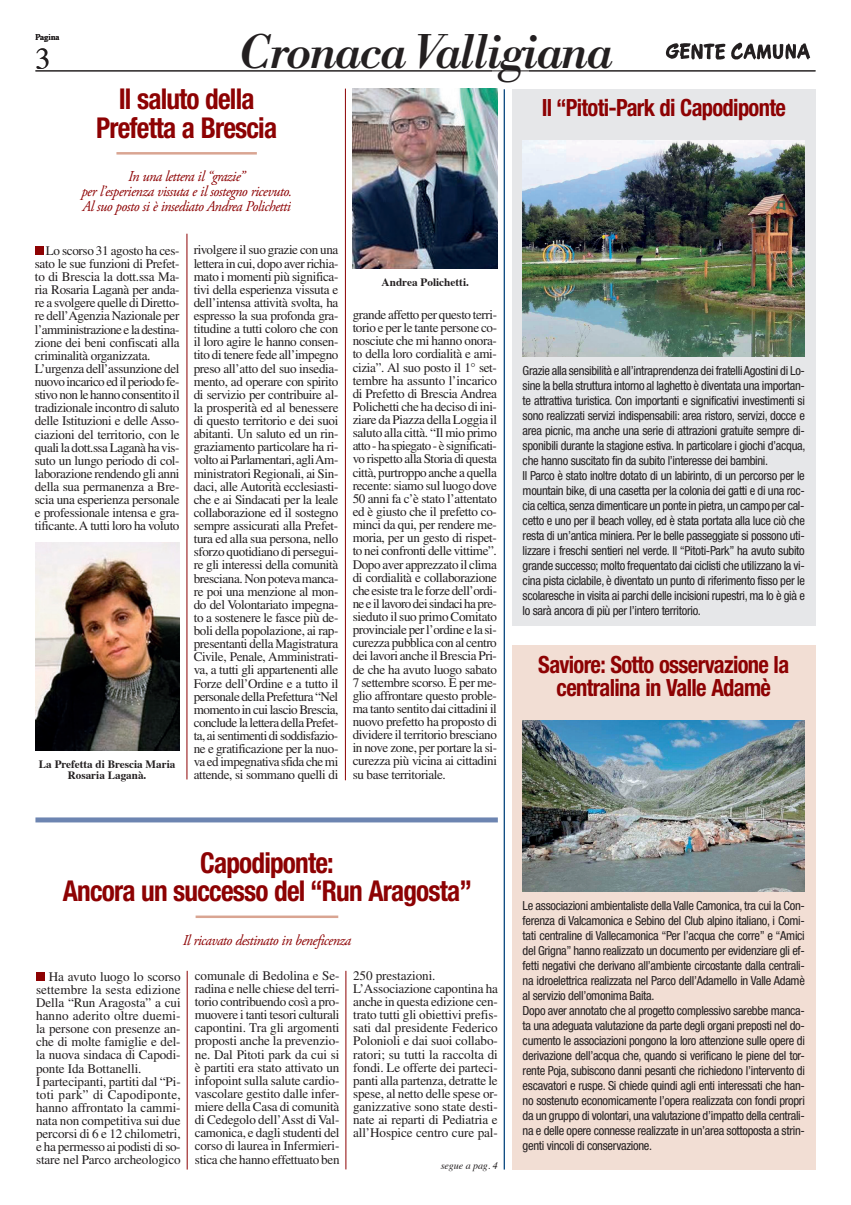
<style>
.page{position:relative;width:851px;height:1205px;background:#fff}
.page>*{position:absolute;margin:0;border:0;box-sizing:border-box;transform-origin:0 0}
.t1{font:italic 500 45px "Libre Bodoni";letter-spacing:-.02em;color:#231f20}
.t2{font:30px "Times";color:#231f20}
.t3{font:700 condensed 28.75px/28.8px "Helvetica Neue LT Std";letter-spacing:-.03em;color:#8d0203;text-align:center;scale:.95 1}
.t4{font:700 condensed 23.75px/23.8px "Helvetica Neue LT Std";letter-spacing:-.03em;color:#8d0203;text-align:center;scale:.95 1}
.t5{font:italic 15px/15px "Adobe Garamond Pro";letter-spacing:-.035em;color:#8d0203;text-align:center;scale:.96 1}
.t6{font:13.12px/13.1px "Times LT Std";letter-spacing:-.02em;color:#231f20}
.t7{font:condensed 12.5px/15px "Helvetica Neue LT Std";letter-spacing:-.025em;color:#231f20}
.t8{font:700 11.25px/11.2px "Times";color:#231f20;text-align:center}
.t9{font:italic 10px "Times";letter-spacing:-.005em;color:#231f20}
.t10{font:8.75px "Times";color:#231f20}
</style>
<div class="page">
<img style="left:665px;top:42px;width:146px;height:18px">
<hr style="left:35px;top:70px;width:780px;height:1px;background:#231f20">
<div style="left:35px;top:246px;width:9px;height:9px;background:#8d0203"></div>
<hr style="left:187px;top:234px;width:1px;height:545px;background:#8d0203">
<hr style="left:116px;top:152px;width:141px;height:3px;background:#d9a592">
<img style="left:35px;top:543px;width:144px;height:208px">
<hr style="left:345px;top:89px;width:1px;height:691px;background:#8d0203">
<hr style="left:503px;top:89px;width:2px;height:1080px;background:#00417b">
<img style="left:352px;top:89px;width:145px;height:180px">
<div style="left:512px;top:89px;width:303px;height:536px;background:#e6e7e9"></div>
<img style="left:522px;top:140px;width:282px;height:216px">
<div style="left:512px;top:645px;width:303px;height:524px;background:#f2ded4"></div>
<img style="left:522px;top:720px;width:282px;height:171px">
<div style="left:36px;top:972px;width:9px;height:8px;background:#8d0203"></div>
<hr style="left:187px;top:971px;width:1px;height:198px;background:#8d0203">
<hr style="left:195px;top:915px;width:143px;height:3px;background:#d9a592">
<div style="left:35px;top:817px;width:462px;height:5px;background:#6d85b1"></div>
<hr style="left:345px;top:971px;width:1px;height:198px;background:#8d0203">
<p class="t10" style="left:35px;top:29px;width:25px">Pagina</p>
<h2 class="t2" style="left:35px;top:30px;width:16px">3</h2>
<h1 class="t1" style="left:239px;top:17px;width:374px">Cronaca Valligiana</h1>
<h3 class="t3" style="left:96px;top:84px;width:192px">Il saluto della<br>Prefetta a Brescia</h3>
<p class="t5" style="left:81px;top:169px;width:221px">In una lettera il “grazie”<br>per l’esperienza vissuta e il sostegno ricevuto.<br>Al suo posto si è insediato Andrea Polichetti</p>
<h3 class="t4" style="left:541px;top:96px;width:258px">Il “Pitoti-Park di Capodiponte</h3>
<p class="t6" style="left:35px;top:244px;width:146px;text-indent:11px">Lo scorso 31 agosto ha ces&shy;sato le sue funzioni di Prefet&shy;to di Brescia la dott.ssa Ma&shy;ria Rosaria Laganà per anda&shy;re a svolgere quelle di Diretto&shy;re dell’Agenzia Nazionale per l’amministrazione e la destina&shy;zione dei beni confiscati alla criminalità organizzata.<br>L’urgenza dell’assunzione del nuovo incarico ed il periodo fe&shy;stivo non le hanno consentito il tradizionale incontro di saluto delle Istituzioni e delle Asso&shy;ciazioni del territorio, con le quali la dott.ssa Laganà ha vis&shy;suto un lungo periodo di col&shy;laborazione rendendo gli anni della sua permanenza a Bre&shy;scia una esperienza personale e professionale intensa e gra&shy;tificante. A tutti loro ha voluto</p>
<p class="t6" style="left:194px;top:243px;width:146px;text-align:justify">rivolgere il suo grazie con una lettera in cui, dopo aver richia&shy;mato i momenti più significa&shy;tivi della esperienza vissuta e dell’intensa attività svolta, ha espresso la sua profonda gra&shy;titudine a tutti coloro che con il loro agire le hanno consen&shy;tito di tenere fede all’impegno preso all’atto del suo insedia&shy;mento, ad operare con spirito di servizio per contribuire al&shy;la prosperità ed al benessere di questo territorio e dei suoi abitanti. Un saluto ed un rin&shy;graziamento particolare ha ri&shy;volto ai Parlamentari, agli Am&shy;ministratori Regionali, ai Sin&shy;daci, alle Autorità ecclesiasti&shy;che e ai Sindacati per la leale collaborazione ed il sostegno sempre assicurati alla Prefet&shy;tura ed alla sua persona, nello sforzo quotidiano di persegui&shy;re gli interessi della comunità bresciana. Non poteva manca&shy;re poi una menzione al mon&shy;do del Volontariato impegna&shy;to a sostenere le fasce più de&shy;boli della popolazione, ai rap&shy;presentanti della Magistratura Civile, Penale, Amministrati&shy;va, a tutti gli appartenenti alle Forze dell’Ordine e a tutto il personale della Prefettura “Nel momento in cui lascio Brescia, conclude la lettera della Prefet&shy;ta, ai sentimenti di soddisfazio&shy;ne e gratificazione per la nuo&shy;va ed impegnativa sfida che mi attende, si sommano quelli di</p>
<p class="t8" style="left:39px;top:757px;width:138px">La Prefetta di Brescia Maria<br>Rosaria Laganà.</p>
<p class="t8" style="left:381px;top:276px;width:89px">Andrea Polichetti.</p>
<p class="t6" style="left:352px;top:308px;width:146px;text-align:justify">grande affetto per questo terri&shy;torio e per le tante persone co&shy;nosciute che mi hanno onora&shy;to della loro cordialità e ami&shy;cizia”. Al suo posto il 1° set&shy;tembre ha assunto l’incarico di Prefetto di Brescia Andrea Polichetti che ha deciso di ini&shy;ziare da Piazza della Loggia il saluto alla città. “Il mio primo atto - ha spiegato - è significati&shy;vo rispetto alla Storia di questa città, purtroppo anche a quella recente: siamo sul luogo dove 50 anni fa c’è stato l’attentato ed è giusto che il prefetto co&shy;minci da qui, per rendere me&shy;moria, per un gesto di rispet&shy;to nei confronti delle vittime”.<br>Dopo aver apprezzato il clima di cordialità e collaborazione che esiste tra le forze dell’ordi&shy;ne e il lavoro dei sindaci ha pre&shy;sieduto il suo primo Comitato provinciale per l’ordine e la si&shy;curezza pubblica con al centro dei lavori anche il Brescia Pri&shy;de che ha avuto luogo sabato 7 settembre scorso. E per me&shy;glio affrontare questo proble&shy;ma tanto sentito dai cittadini il nuovo prefetto ha proposto di dividere il territorio bresciano in nove zone, per portare la si&shy;curezza più vicina ai cittadini su base territoriale.</p>
<p class="t7" style="left:522px;top:363px;width:284px">Grazie alla sensibilità e all’intraprendenza dei fratelli Agostini di Lo&shy;sine la bella struttura intorno al laghetto è diventata una importan&shy;te attrattiva turistica. Con importanti e significativi investimenti si sono realizzati servizi indispensabili: area ristoro, servizi, docce e area picnic, ma anche una serie di attrazioni gratuite sempre di&shy;sponibili durante la stagione estiva. In particolare i giochi d’acqua, che hanno suscitato fin da subito l’interesse dei bambini.<br>Il Parco è stato inoltre dotato di un labirinto, di un percorso per le mountain bike, di una casetta per la colonia dei gatti e di una roc&shy;cia celtica, senza dimenticare un ponte in pietra, un campo per cal&shy;cetto e uno per il beach volley, ed è stata portata alla luce ciò che resta di un’antica miniera. Per le belle passeggiate si possono uti&shy;lizzare i freschi sentieri nel verde. Il “Pitoti-Park” ha avuto subito grande successo; molto frequentato dai ciclisti che utilizzano la vi&shy;cina pista ciclabile, è diventato un punto di riferimento fisso per le scolaresche in visita ai parchi delle incisioni rupestri, ma lo è già e lo sarà ancora di più per l’intero territorio.</p>
<h3 class="t4" style="left:538px;top:652px;width:265px">Saviore: Sotto osservazione la centralina in Valle Adamè</h3>
<h3 class="t3" style="left:63px;top:847px;width:432px">Capodiponte:<br>Ancora un successo del “Run Aragosta”</h3>
<p class="t5" style="left:183px;top:933px;width:177px">Il ricavato destinato in beneficenza</p>
<p class="t6" style="left:353px;top:969px;width:146px">250 prestazioni.<br>L’Associazione capontina ha anche in questa edizione cen&shy;trato tutti gli obiettivi prefis&shy;sati dal presidente Federico<br>Polonioli e dai suoi collabo&shy;ratori; su tutti la raccolta di fondi. Le offerte dei parteci&shy;panti alla partenza, detratte le spese, al netto delle spese or&shy;ganizzative sono state desti&shy;nate ai reparti di Pediatria e all’Hospice centro cure pal-</p>
<p class="t9" style="left:440px;top:1157px;width:59px">segue a pag. 4</p>
<p class="t6" style="left:36px;top:969px;width:146px;text-indent:13px">Ha avuto luogo lo scorso settembre la sesta edizione<br>Della “Run Aragosta” a cui hanno aderito oltre duemi&shy;la persone con presenze an&shy;che di molte famiglie e del&shy;la nuova sindaca di Capodi&shy;ponte Ida Bottanelli.<br>I partecipanti, partiti dal “Pi&shy;toti park” di Capodiponte, hanno affrontato la cammi&shy;nata non competitiva sui due percorsi di 6 e 12 chilometri, e ha permesso ai podisti di so&shy;stare nel Parco archeologico</p>
<p class="t6" style="left:195px;top:969px;width:146px;text-align:justify">comunale di Bedolina e Se&shy;radina e nelle chiese del terri&shy;torio contribuendo così a pro&shy;muovere i tanti tesori culturali capontini. Tra gli argomenti proposti anche la prevenzio&shy;ne. Dal Pitoti park da cui si è partiti era stato attivato un infopoint sulla salute cardio&shy;vascolare gestito dalle infer&shy;miere della Casa di comunità di Cedegolo dell’Asst di Val&shy;camonica, e dagli studenti del corso di laurea in Infermieri&shy;stica che hanno effettuato ben</p>
<p class="t7" style="left:522px;top:898px;width:284px">Le associazioni ambientaliste della Valle Camonica, tra cui la Con&shy;ferenza di Valcamonica e Sebino del Club alpino italiano, i Comi&shy;tati centraline di Vallecamonica “Per l’acqua che corre” e “Amici del Grigna” hanno realizzato un documento per evidenziare gli ef&shy;fetti negativi che derivano all’ambiente circostante dalla centrali&shy;na idroelettrica realizzata nel Parco dell’Adamello in Valle Adamè al servizio dell’omonima Baita.<br>Dopo aver annotato che al progetto complessivo sarebbe manca&shy;ta una adeguata valutazione da parte degli organi preposti nel do&shy;cumento le associazioni pongono la loro attenzione sulle opere di derivazione dell’acqua che, quando si verificano le piene del tor&shy;rente Poja, subiscono danni pesanti che richiedono l’intervento di escavatori e ruspe. Si chiede quindi agli enti interessati che han&shy;no sostenuto economicamente l’opera realizzata con fondi propri da un gruppo di volontari, una valutazione d’impatto della centrali&shy;na e delle opere connesse realizzate in un’area sottoposta a strin&shy;genti vincoli di conservazione.</p>
</div>
